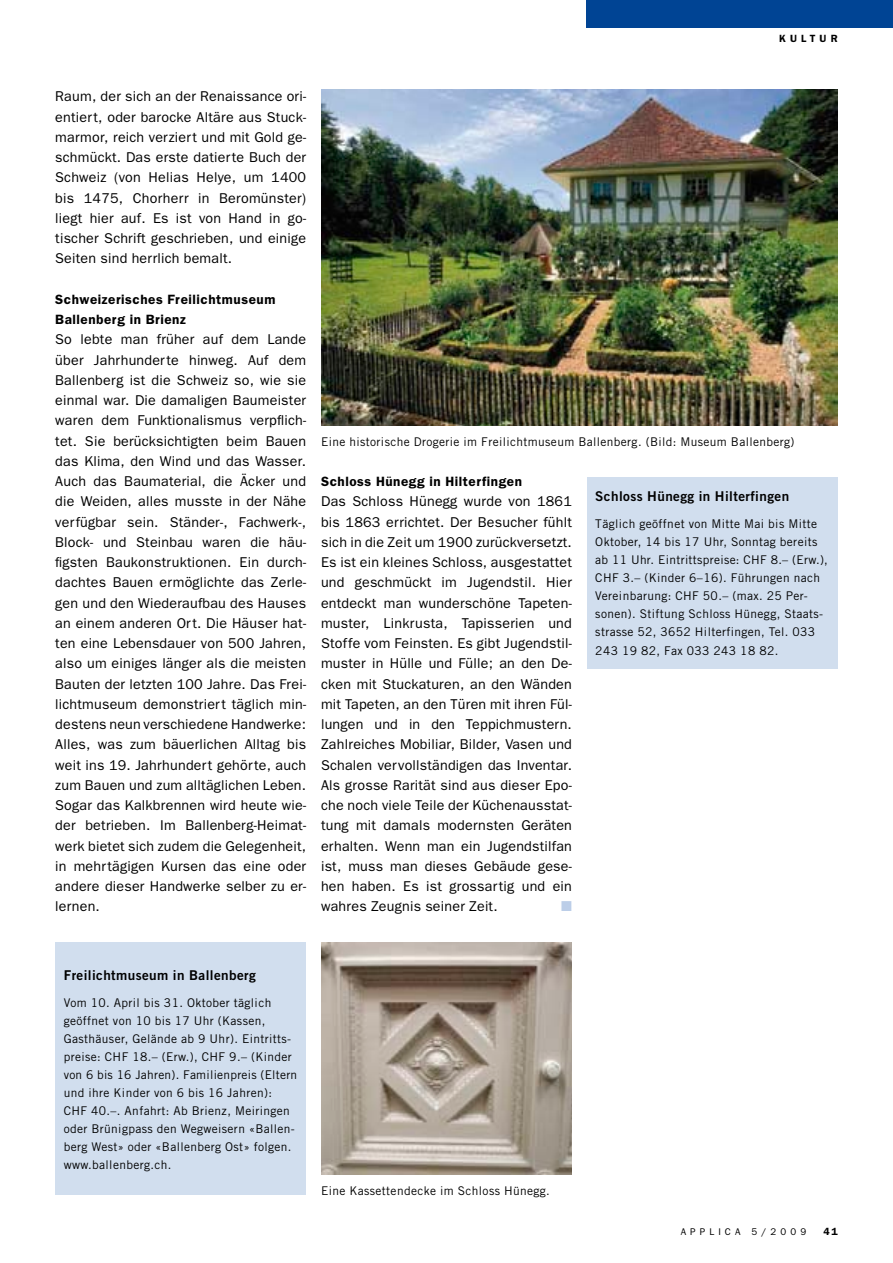
<style>
.page{position:relative;width:893px;height:1263px;background:#fff}
.page>*{position:absolute;margin:0;border:0;box-sizing:border-box;transform-origin:0 0}
.t1{font:14.25px/20.2px "Franklin Gothic";letter-spacing:.015em;color:#000;text-align:justify}
.t2{font:14.25px "Zapf Dingbats";color:#bccee8}
.t3{font:600 13.5px/20.2px "Franklin Gothic";letter-spacing:.04em;color:#000}
.t4{font:13.5px "Trade Gothic Bold Two";letter-spacing:.03em;color:#000}
.t5{font:12px/18px "Trade Gothic";letter-spacing:.03em;color:#000}
.t6{font:600 10.5px "Franklin Gothic";letter-spacing:.4em;color:#000}
.t7{font:9.75px "Franklin Gothic";letter-spacing:.42em;color:#000}
</style>
<div class="page">
<div style="left:587px;top:0;width:306px;height:28px;background:#004494"></div>
<img style="left:321px;top:89px;width:517px;height:336px">
<img style="left:321px;top:942px;width:251px;height:232px">
<div style="left:55px;top:942px;width:251px;height:253px;background:#d1deee"></div>
<div style="left:587px;top:477px;width:251px;height:191px;background:#d1deee"></div>
<p class="t6" style="left:779px;top:32px;width:60px">kultur</p>
<p class="t1" style="left:55px;top:86px;width:252px">Raum, der sich an der Renaissance ori&shy;entiert, oder barocke Altäre aus Stuck&shy;marmor, reich verziert und mit Gold ge&shy;schmückt. Das erste datierte Buch der Schweiz (von Helias Helye, um 1400 bis 1475, Chorherr in Beromünster) liegt hier auf. Es ist von Hand in go&shy;tischer Schrift geschrieben, und einige Seiten sind herrlich bemalt.</p>
<p class="t3" style="left:55px;top:289px;width:222px">Schweizerisches Freilichtmuseum<br>Ballenberg in Brienz</p>
<p class="t1" style="left:55px;top:329px;width:252px">So lebte man früher auf dem Lande über Jahrhunderte hinweg. Auf dem Ballenberg ist die Schweiz so, wie sie einmal war. Die damaligen Baumeister waren dem Funktionalismus verpflich&shy;tet. Sie berücksichtigten beim Bauen das Klima, den Wind und das Wasser.<br>Auch das Baumaterial, die Äcker und die Weiden, alles musste in der Nähe verfügbar sein. Ständer-, Fachwerk-, Block- und Steinbau waren die häu&shy;figsten Baukonstruktionen. Ein durch&shy;dachtes Bauen ermöglichte das Zerle&shy;gen und den Wiederaufbau des Hauses an einem anderen Ort. Die Häuser hat&shy;ten eine Lebensdauer von 500 Jahren, also um einiges länger als die meisten Bauten der letzten 100 Jahre. Das Frei&shy;lichtmuseum demonstriert täglich min&shy;destens neun verschiedene Handwerke:<br>Alles, was zum bäuerlichen Alltag bis weit ins 19. Jahrhundert gehörte, auch zum Bauen und zum alltäglichen Leben.<br>Sogar das Kalkbrennen wird heute wie&shy;der betrieben. I m Ballenberg-Heimat&shy;werk bietet sich zudem die Gelegenheit, in mehrtägigen Kursen das eine oder andere dieser Handwerke selber zu er&shy;lernen.</p>
<p class="t5" style="left:321px;top:432px;width:475px">Eine historische Drogerie im Freilichtmuseum Ballenberg. (Bild: Museum Ballenberg)</p>
<p class="t3" style="left:321px;top:471px;width:202px">Schloss Hünegg in Hilterfingen</p>
<p class="t1" style="left:321px;top:491px;width:252px">Das Schloss Hünegg wurde von 1861 bis 1863 errichtet. Der Besucher fühlt sich in die Zeit um 1900 zurückversetzt.<br>Es ist ein kleines Schloss, ausgestattet und geschmückt im Jugendstil. Hier entdeckt man wunderschöne Tapeten&shy;muster, Linkrusta, Tapisserien und Stoffe vom Feinsten. Es gibt Jugendstil&shy;muster in Hülle und Fülle; an den De&shy;cken mit Stuckaturen, an den Wänden mit Tapeten, an den Türen mit ihren Fül&shy;lungen und in den Teppichmustern.<br>Zahlreiches Mobiliar, Bilder, Vasen und Schalen vervollständigen das I nventar.<br>Als grosse Rarität sind aus dieser Epo&shy;che noch viele Teile der Küchenausstat&shy;tung mit damals modernsten Geräten erhalten. Wenn man ein Jugendstilfan ist, muss man dieses Gebäude gese&shy;hen haben. Es ist grossartig und ein wahres Zeugnis seiner Zeit.</p>
<p class="t2" style="left:561px;top:900px;width:12px">■</p>
<p class="t4" style="left:595px;top:488px;width:195px">Schloss Hünegg in Hilterfingen</p>
<p class="t5" style="left:595px;top:515px;width:234px">Täglich geöffnet von Mitte Mai bis Mitte Oktober, 14 bis 17 Uhr, Sonntag bereits ab 11 Uhr. Eintrittspreise: CHF 8.– (Erw.), CHF 3.– (Kinder 6–16). Führungen nach Vereinbarung: CHF 50.– (max. 25 Per&shy;sonen). Stiftung Schloss Hünegg, Staats&shy;strasse 52, 3652 Hilterfingen, Tel. 033<br>243 19 82, Fax 033 243 18 82.</p>
<p class="t4" style="left:64px;top:966px;width:194px">Freilichtmuseum in Ballenberg</p>
<p class="t5" style="left:64px;top:993px;width:235px">Vom 10. April bis 31. Oktober täglich geöffnet von 10 bis 17 Uhr (Kassen, Gasthäuser, Gelände ab 9 Uhr). Eintritts&shy;preise: CHF 18.– (Erw.), CHF 9.– (Kinder von 6 bis 16 Jahren). Familienpreis (Eltern und ihre Kinder von 6 bis 16 Jahren):<br>CHF 40.–. Anfahrt: Ab Brienz, Meiringen oder Brünigpass den Wegweisern «Ballen&shy;berg West» oder «Ballenberg Ost» folgen. www.ballenberg.ch.</p>
<p class="t5" style="left:321px;top:1181px;width:230px">Eine Kassettendecke im Schloss Hünegg.</p>
<p class="t7" style="left:681px;top:1226px;width:127px">Applica 5/2009</p>
<p class="t6" style="left:823px;top:1225px;width:16px">41</p>
</div>
